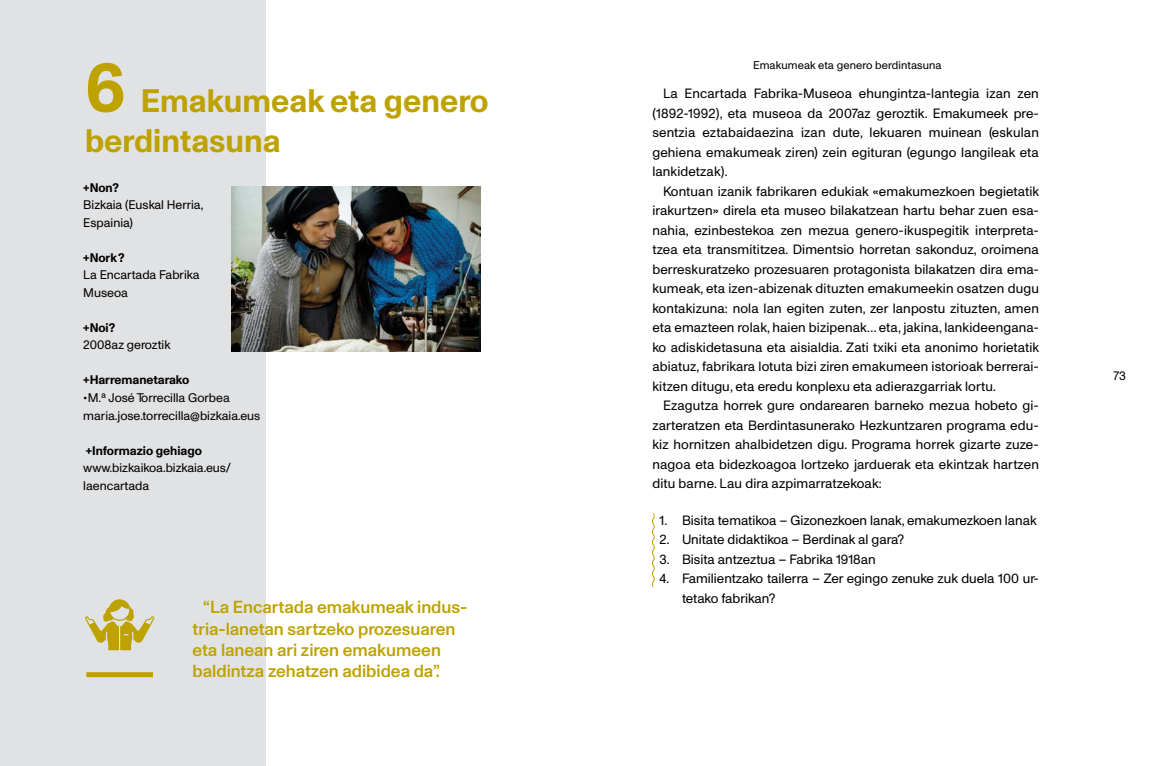
<style>
.page{position:relative;width:1163px;height:766px;background:#fff}
.page>*{position:absolute;margin:0;border:0;box-sizing:border-box;transform-origin:0 0}
.t1{font:700 32.5px/40px "Monument Grotesk";color:#bda200}
.t2{font:500 17.5px/21.2px "Monument Grotesk";color:#bda200}
.t3{font:13.5px/19.5px "Monument Grotesk";color:#000;text-align:justify}
.t4{font:12.5px/17.5px "Monument Grotesk";color:#000}
.t5{font:700 12.5px "Monument Grotesk";color:#000}
.t6{font:11.25px "Monument Grotesk";letter-spacing:.01em;color:#000}
.s1{font-size:70px}
</style>
<div class="page">
<div style="left:0;top:0;width:266px;height:765px;background:#e1e2e4"></div>
<img style="left:232px;top:186px;width:249px;height:165px">
<svg style="left:85px;top:599px;width:69px;height:51px"></svg>
<div style="left:86px;top:672px;width:67px;height:5px;background:#bda200"></div>
<svg style="left:651px;top:513px;width:4px;height:74px"></svg>
<h1 class="t1" style="left:85px;top:79px;width:405px"><span class="s1">6</span> Emakumeak eta genero berdintasuna</h1>
<p class="t5" style="left:83px;top:178px;width:37px">+Non?</p>
<p class="t4" style="left:83px;top:195px;width:122px">Bizkaia (Euskal Herria,<br>Espainia)</p>
<p class="t5" style="left:83px;top:248px;width:43px">+Nork?</p>
<p class="t4" style="left:83px;top:265px;width:118px">La Encartada Fabrika<br>Museoa</p>
<p class="t5" style="left:83px;top:318px;width:34px">+Noi?</p>
<p class="t4" style="left:83px;top:335px;width:89px">2008az geroztik</p>
<p class="t5" style="left:83px;top:371px;width:107px">+Harremanetarako</p>
<p class="t4" style="left:83px;top:388px;width:178px">•M.ª José Torrecilla Gorbea maria.jose.torrecilla@bizkaia.eus</p>
<p class="t5" style="left:86px;top:441px;width:118px">+Informazio gehiago</p>
<p class="t4" style="left:83px;top:458px;width:149px">www.bizkaikoa.bizkaia.eus/ laencartada</p>
<p class="t2" style="left:193px;top:595px;width:276px;text-indent:11px">“La Encartada emakumeak indus&shy;tria-lanetan sartzeko prozesuaren eta lanean ari ziren emakumeen baldintza zehatzen adibidea da”.</p>
<p class="t6" style="left:753px;top:57px;width:190px">Emakumeak eta genero berdintasuna</p>
<p class="t3" style="left:652px;top:83px;width:388px;text-indent:11px">La Encartada Fabrika-Museoa ehungintza-lantegia izan zen (1892-1992), eta museoa da 2007az geroztik. Emakumeek pre&shy;sentzia eztabaidaezina izan dute, lekuaren muinean (eskulan gehiena emakumeak ziren) zein egituran (egungo langileak eta lankidetzak).</p>
<p class="t3" style="left:652px;top:180px;width:388px;text-indent:11px">Kontuan izanik fabrikaren edukiak «emakumezkoen begietatik irakurtzen» direla eta museo bilakatzean hartu behar zuen esa&shy;nahia, ezinbestekoa zen mezua genero-ikuspegitik interpreta&shy;tzea eta transmititzea. Dimentsio horretan sakonduz, oroimena berreskuratzeko prozesuaren protagonista bilakatzen dira ema&shy;kumeak, eta izen-abizenak dituzten emakumeekin osatzen dugu kontakizuna: nola lan egiten zuten, zer lanpostu zituzten, amen eta emazteen rolak, haien bizipenak… eta, jakina, lankideengana&shy;ko adiskidetasuna eta aisialdia. Zati txiki eta anonimo horietatik abiatuz, fabrikara lotuta bizi ziren emakumeen istorioak berrerai&shy;kitzen ditugu, eta eredu konplexu eta adierazgarriak lortu.</p>
<p class="t3" style="left:652px;top:395px;width:388px;text-indent:11px">Ezagutza horrek gure ondarearen barneko mezua hobeto gi&shy;zarteratzen eta Berdintasunerako Hezkuntzaren programa edu&shy;kiz hornitzen ahalbidetzen digu. Programa horrek gizarte zuze&shy;nagoa eta bidezkoagoa lortzeko jarduerak eta ekintzak hartzen ditu barne. Lau dira azpimarratzekoak:</p>
<p class="t3" style="left:659px;top:509px;width:379px">1. Bisita tematikoa – Gizonezkoen lanak, emakumezkoen lanak</p>
<p class="t3" style="left:659px;top:529px;width:246px">2. Unitate didaktikoa – Berdinak al gara?</p>
<p class="t3" style="left:659px;top:548px;width:218px">3. Bisita antzeztua – Fabrika 1918an</p>
<p class="t3" style="left:682px;top:568px;width:358px;text-indent:-22px">4. Familientzako tailerra – Zer egingo zenuke zuk duela 100 ur&shy;tetako fabrikan?</p>
<p class="t4" style="left:1113px;top:366px;width:14px">73</p>
</div>
